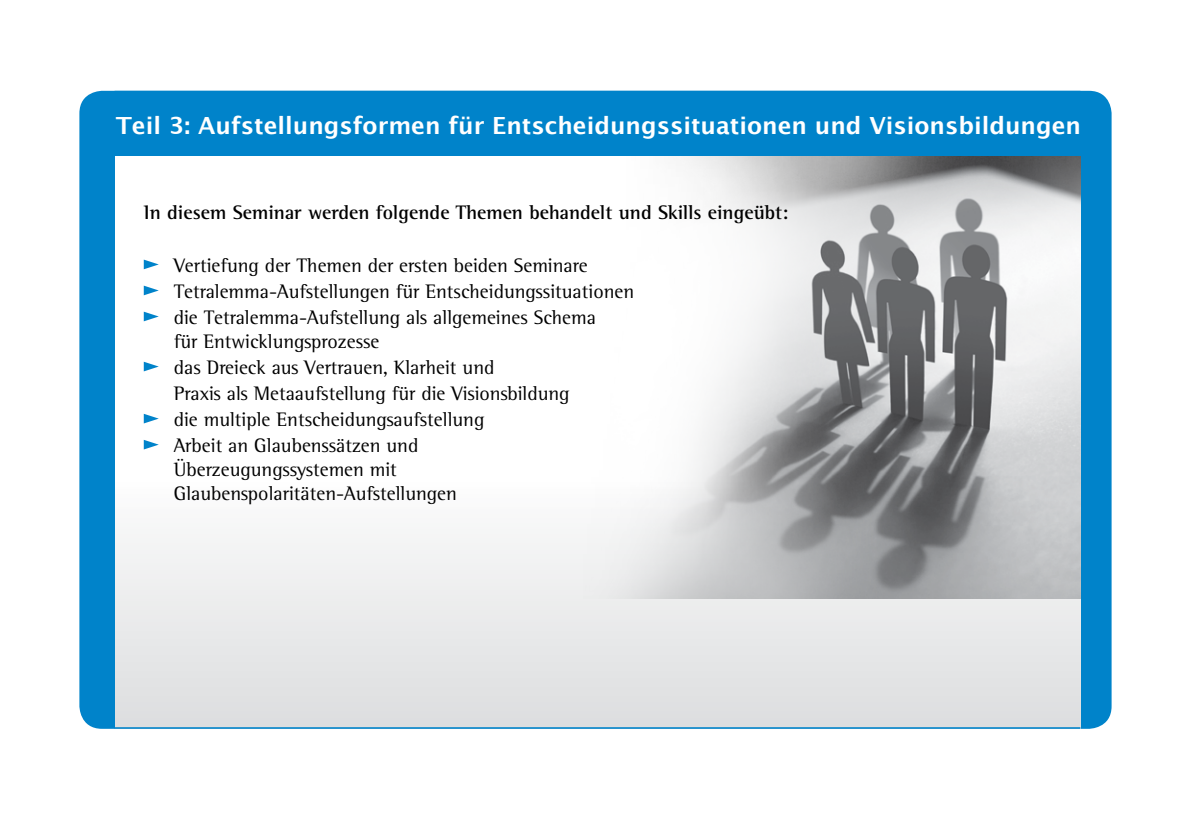
<style>
.page{position:relative;width:1191px;height:840px;background:#fff}
.page>*{position:absolute;margin:0;border:0;box-sizing:border-box;transform-origin:0 0}
.t1{font:700 23.6px "Lucida Grande";color:#fff}
.t2{font:20px/26px "Rotis Semi Serif";color:#000}
.t3{font:700 20px "Rotis Semi Serif";color:#000}
</style>
<div class="page">
<div style="left:79px;top:91px;width:1032px;height:637px;background:#0083ca;border-radius:23px"></div>
<div style="left:116px;top:156px;width:964px;height:572px;background:linear-gradient(to bottom,#fff,#e6e7e8)"></div>
<svg style="left:144px;top:259px;width:15px;height:10px"></svg>
<svg style="left:144px;top:285px;width:15px;height:10px"></svg>
<svg style="left:144px;top:311px;width:15px;height:10px"></svg>
<svg style="left:144px;top:361px;width:15px;height:10px"></svg>
<svg style="left:144px;top:413px;width:15px;height:10px"></svg>
<svg style="left:144px;top:439px;width:15px;height:10px"></svg>
<hr style="left:115px;top:726px;width:965px;height:2px;background:#0083ca">
<img style="left:583px;top:156px;width:497px;height:442px">
<p class="t1" style="left:116px;top:106px;width:967px">Teil 3: Aufstellungsformen für Entscheidungssituationen und Visionsbildungen</p>
<p class="t3" style="left:144px;top:200px;width:646px">In diesem Seminar werden folgende Themen behandelt und Skills eingeübt:</p>
<p class="t2" style="left:174px;top:252px;width:462px">Vertiefung der Themen der ersten beiden Seminare<br>Tetralemma-Aufstellungen für Entscheidungssituationen die Tetralemma-Aufstellung als allgemeines Schema</p>
<p class="t2" style="left:174px;top:328px;width:397px">für Entwicklungsprozesse<br>das Dreieck aus Vertrauen, Klarheit und<br>Praxis als Metaaufstellung für die Visionsbildung die multiple Entscheidungsaufstellung<br>Arbeit an Glaubenssätzen und</p>
<p class="t2" style="left:174px;top:457px;width:285px;line-height:24px">Überzeugungssystemen mit<br>Glaubenspolaritäten-Aufstellungen</p>
</div>
